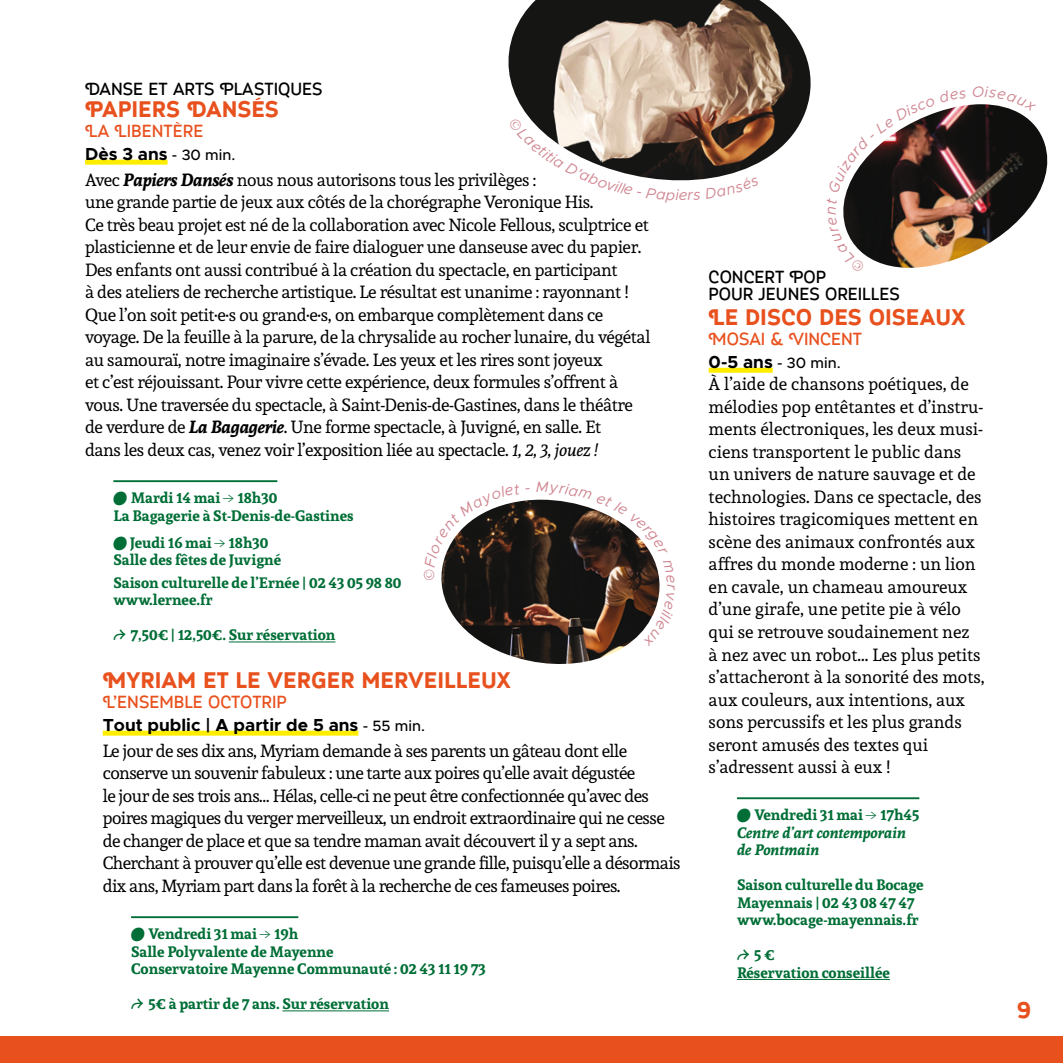
<style>
.page{position:relative;width:1063px;height:1063px;background:#fff}
.page>*{position:absolute;margin:0;border:0;box-sizing:border-box;transform-origin:0 0}
.t1{font:700 22.5px "Myra 4 F Caps";color:#e8511e}
.t2{font:17.5px/22.5px "Andada";letter-spacing:-.02em;color:#000}
.t3{font:17.5px/22.5px "Andada";color:#000}
.t4{font:17.5px/17.5px "Myra 4 F Caps";color:#000}
.t5{font:700 17.5px "Metropolis";color:#000}
.t6{font:17.5px "Myra 4 F Caps";color:#e8511e}
.t7{font:700 15px/17.5px "Andada";color:#006e36}
.t8{font:italic 700 15px/17.5px "Andada";color:#006e36}
.t9{font:500 15px "Metropolis";color:#000}
.t10{font:italic 15px "Metropolis";color:#d08791}
.s1{font-weight:500;font-size:15px}
.s2{font-weight:700;font-style:italic}
.s3{font-style:italic}
.s4{font-family:"Chaumont Script";font-weight:400}
.s5{font-family:"Chronicle Text G1"}
.s6{font-weight:700;font-size:17.5px}
.s7{font-family:"Chaumont Script";font-weight:400;font-style:normal}
.s8{font-style:normal}
.s9{font-family:"Chronicle Text G1";font-style:normal}
</style>
<div class="page">
<div style="left:0;top:1036px;width:1063px;height:27px;background:#e8511e"></div>
<div style="left:85px;top:160px;width:83px;height:5px;background:#ffed00"></div>
<hr style="left:113px;top:480px;width:164px;height:2px;background:#006e36">
<hr style="left:229px;top:642px;width:106px;height:1px;background:#006e36">
<img style="left:508px;top:0;width:303px;height:151px">
<div style="left:709px;top:368px;width:64px;height:5px;background:#ffed00"></div>
<hr style="left:737px;top:797px;width:182px;height:2px;background:#006e36">
<hr style="left:737px;top:979px;width:153px;height:1px;background:#006e36">
<div style="left:103px;top:731px;width:255px;height:5px;background:#ffed00"></div>
<hr style="left:131px;top:916px;width:167px;height:2px;background:#006e36">
<hr style="left:282px;top:1010px;width:107px;height:1px;background:#006e36">
<svg style="left:508px;top:99px;width:269px;height:82px"></svg>
<img style="left:843px;top:104px;width:205px;height:164px">
<svg style="left:441px;top:499px;width:219px;height:165px"></svg>
<p class="t4" style="left:85px;top:80px;width:239px">DANSE ET ARTS PLASTIQUES</p>
<p class="t1" style="left:85px;top:98px;width:195px">PAPIERS DANSÉS</p>
<p class="t6" style="left:85px;top:122px;width:120px">LA LIBENTÈRE</p>
<p class="t5" style="left:85px;top:143px;width:152px">Dès 3 ans <span class="s1">- 30 min.</span></p>
<p class="t2" style="left:85px;top:168px;width:567px">Avec <span class="s2">Papiers Dansés</span> nous nous autorisons tous les privilèges :<br>une grande partie de jeux aux côtés de la chorégraphe Veronique His.<br>Ce très beau projet est né de la collaboration avec Nicole Fellous, sculptrice et plasticienne et de leur envie de faire dialoguer une danseuse avec du papier.<br>Des enfants ont aussi contribué à la création du spectacle, en participant<br>à des ateliers de recherche artistique. Le résultat est unanime : rayonnant !<br>Que l’on soit petit·e·s ou grand·e·s, on embarque complètement dans ce voyage. De la feuille à la parure, de la chrysalide au rocher lunaire, du végétal au samouraï, notre imaginaire s’évade. Les yeux et les rires sont joyeux<br>et c’est réjouissant. Pour vivre cette expérience, deux formules s’offrent à vous. Une traversée du spectacle, à Saint-Denis-de-Gastines, dans le théâtre de verdure de <span class="s2">La Bagagerie</span>. Une forme spectacle, à Juvigné, en salle. Et<br>dans les deux cas, venez voir l’exposition liée au spectacle. <span class="s3">1, 2, 3, jouez !</span></p>
<p class="t7" style="left:113px;top:489px;width:242px"><span class="s4">●</span> Mardi 14 mai <span class="s5">•</span> 18h30<br>La Bagagerie à St-Denis-de-Gastines</p>
<p class="t7" style="left:113px;top:533px;width:169px"><span class="s4">●</span> Jeudi 16 mai <span class="s5">•</span> 18h30<br>Salle des fêtes de Juvigné</p>
<p class="t7" style="left:113px;top:573px;width:290px">Saison culturelle de l’Ernée | 02 43 05 98 80 www.lernee.fr</p>
<p class="t7" style="left:113px;top:626px;width:224px"><span class="s4">↱</span> 7,50€ | 12,50€. Sur réservation</p>
<p class="t10" style="left:536px;top:478px;width:14px">M</p>
<p class="t10" style="left:676px;top:186px;width:5px">i</p>
<p class="t1" style="left:103px;top:669px;width:410px">MYRIAM ET LE VERGER MERVEILLEUX</p>
<p class="t6" style="left:103px;top:693px;width:186px">L’ENSEMBLE OCTOTRIP</p>
<p class="t5" style="left:103px;top:714px;width:324px">Tout public | A partir de 5 ans <span class="s1">- 55 min.</span></p>
<p class="t2" style="left:103px;top:739px;width:579px">Le jour de ses dix ans, Myriam demande à ses parents un gâteau dont elle conserve un souvenir fabuleux : une tarte aux poires qu’elle avait dégustée<br>le jour de ses trois ans… Hélas, celle-ci ne peut être confectionnée qu’avec des poires magiques du verger merveilleux, un endroit extraordinaire qui ne cesse de changer de place et que sa tendre maman avait découvert il y a sept ans.<br>Cherchant à prouver qu’elle est devenue une grande fille, puisqu’elle a désormais dix ans, Myriam part dans la forêt à la recherche de ces fameuses poires.</p>
<p class="t7" style="left:131px;top:925px;width:356px"><span class="s4">●</span> Vendredi 31 mai <span class="s5">•</span> 19h<br>Salle Polyvalente de Mayenne<br>Conservatoire Mayenne Communauté : 02 43 11 19 73</p>
<p class="t7" style="left:131px;top:995px;width:259px"><span class="s4">↱</span> 5€ à partir de 7 ans. Sur réservation</p>
<p class="t10" style="left:821px;top:215px;width:10px;rotate:-90deg">n</p>
<p class="t4" style="left:709px;top:268px;width:193px">CONCERT POP<br>POUR JEUNES OREILLES</p>
<p class="t1" style="left:709px;top:306px;width:258px">LE DISCO DES OISEAUX</p>
<p class="t6" style="left:709px;top:330px;width:155px">MOSAI &amp; VINCENT</p>
<p class="t9" style="left:709px;top:353px;width:134px"><span class="s6">0-5 ans</span> - 30 min.</p>
<p class="t3" style="left:709px;top:373px;width:277px">À l’aide de chansons poétiques, de mélodies pop entêtantes et d’instru&shy;ments électroniques, les deux musi&shy;ciens transportent le public dans un univers de nature sauvage et de technologies. Dans ce spectacle, des histoires tragicomiques mettent en scène des animaux confrontés aux affres du monde moderne : un lion en cavale, un chameau amoureux d’une girafe, une petite pie à vélo qui se retrouve soudainement nez<br>à nez avec un robot... Les plus petits s’attacheront à la sonorité des mots, aux couleurs, aux intentions, aux sons percussifs et les plus grands seront amusés des textes qui s’adressent aussi à eux !</p>
<p class="t8" style="left:737px;top:806px;width:184px"><span class="s7">●</span> <span class="s8">Vendredi 31 mai</span> <span class="s9">•</span> <span class="s8">17h45<br></span>Centre d’art contemporain de Pontmain</p>
<p class="t7" style="left:737px;top:876px;width:188px">Saison culturelle du Bocage<br>Mayennais | 02 43 08 47 47 www.bocage-mayennais.fr</p>
<p class="t7" style="left:737px;top:946px;width:154px"><span class="s4">↱</span> 5 €<br>Réservation conseillée</p>
<p class="t1" style="left:1017px;top:998px;width:16px">9</p>
</div>
